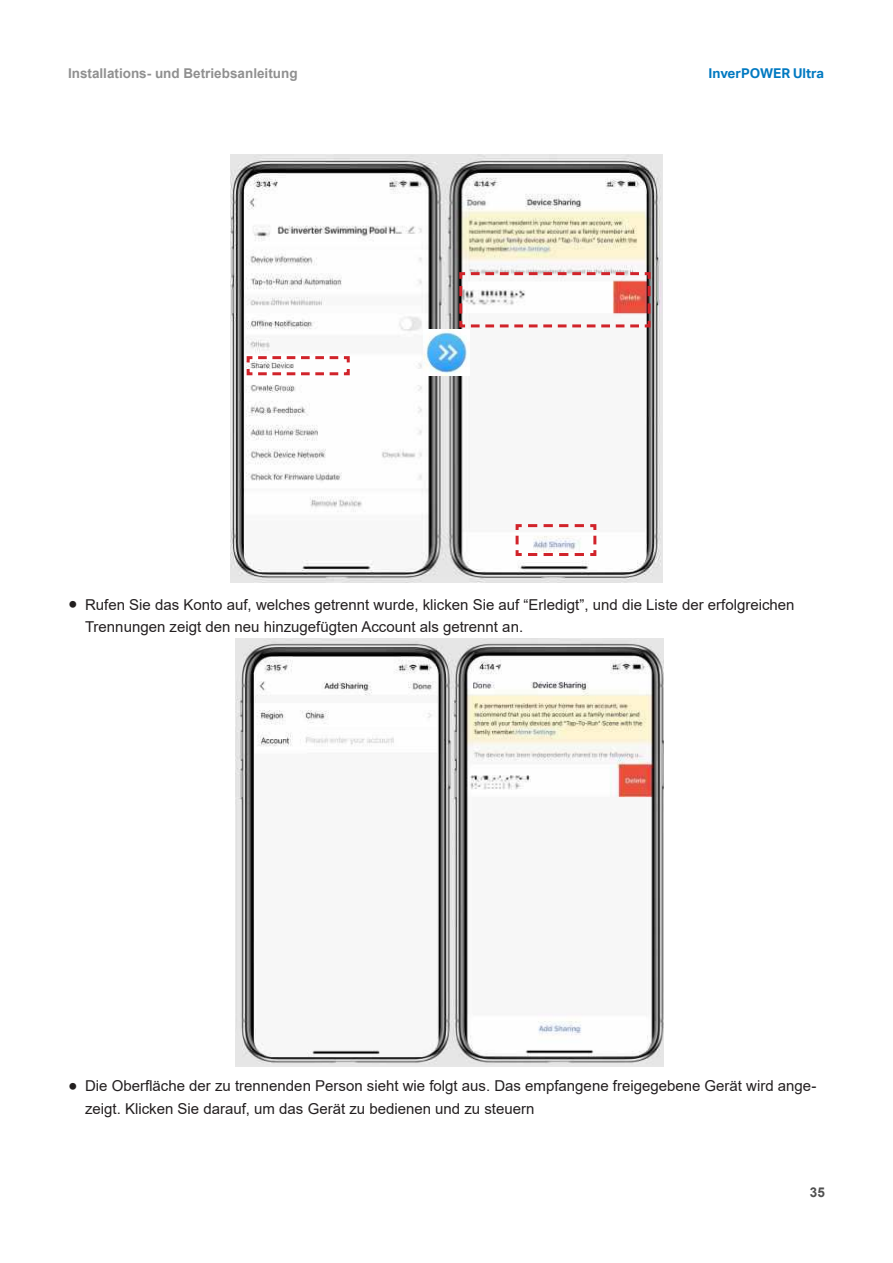
<style>
.page{position:relative;width:893px;height:1263px;background:#fff}
.page>*{position:absolute;margin:0;border:0;box-sizing:border-box;transform-origin:0 0}
.t1{font:15px/22.5px "Arial";color:#231f20}
.t2{font:700 13.5px "Arial";color:#909090}
.t3{font:700 13.5px "Aktiv Grotesk";color:#0079c1}
.t4{font:700 13.5px "Arial";color:#505050}
.s1{font-size:27px}
</style>
<div class="page">
<img style="left:231px;top:154px;width:431px;height:428px">
<svg style="left:245px;top:355px;width:106px;height:22px"></svg>
<svg style="left:458px;top:271px;width:194px;height:58px"></svg>
<svg style="left:514px;top:523px;width:84px;height:34px"></svg>
<img style="left:235px;top:639px;width:429px;height:427px">
<img style="left:424px;top:330px;width:45px;height:45px">
<p class="t2" style="left:68px;top:68px;width:231px">Installations- und Betriebsanleitung</p>
<p class="t3" style="left:709px;top:65px;width:117px">InverPOWER Ultra</p>
<p class="t1" style="left:85px;top:593px;width:711px;text-indent:-17px"><span class="s1">•</span> Rufen Sie das Konto auf, welches getrennt wurde, klicken Sie auf “Erledigt”, und die Liste der erfolgreichen<br>Trennungen zeigt den neu hinzugefügten Account als getrennt an.</p>
<p class="t1" style="left:85px;top:1074px;width:733px;text-indent:-17px"><span class="s1">•</span> Die Ober昀氀äche der zu trennenden Person sieht wie folgt aus. Das empfangene freigegebene Gerät wird ange&shy;zeigt. Klicken Sie darauf, um das Gerät zu bedienen und zu steuern</p>
<p class="t4" style="left:810px;top:1187px;width:17px">35</p>
</div>
